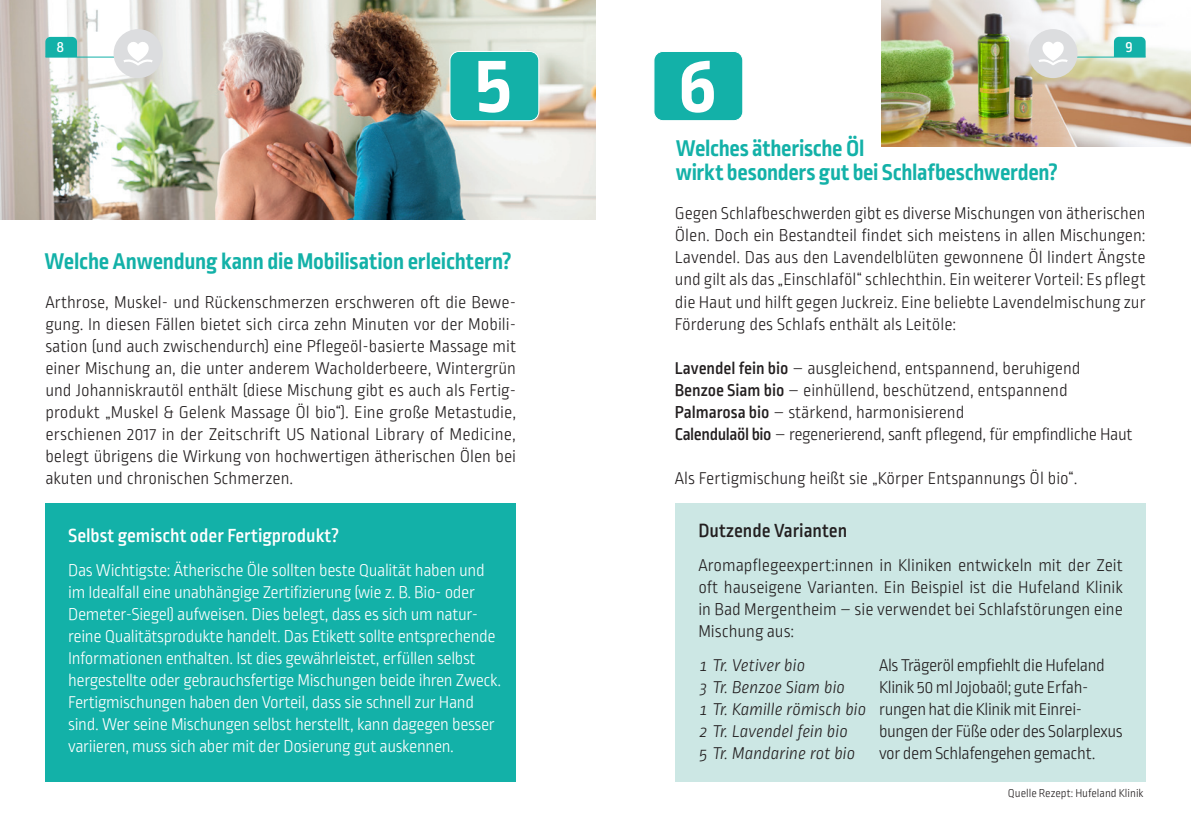
<style>
.page{position:relative;width:1191px;height:840px;background:#fff}
.page>*{position:absolute;margin:0;border:0;box-sizing:border-box;transform-origin:0 0}
.t1{font:700 84px "Ropa Sans Pro";color:#fff}
.pfa_ueberschrift{font:700 24px "Ropa Sans Pro";letter-spacing:-.01em;color:#13b1a8}
.pfa-infotext_uebersc{font:500 20px "Ropa Sans Pro";color:#fff}
.pfa-infotext_uebersc-2{font:500 20px "Ropa Sans Pro";color:#231f20}
.pfa_grundschrift_oE{font:300 18px/22px "Ropa Sans Pro";color:#231f20;text-align:justify}
.pfa-infotext_weiss{font:300 18px/22px "Ropa Sans Pro";letter-spacing:-.02em;color:#fff}
.pfa_grundschrift{font:300 18px/22px "Ropa Sans Pro";letter-spacing:-.02em;color:#231f20;text-align:justify}
.bullets{font:300 18px "Ropa Sans Pro";color:#231f20}
.pfa-infotext_weiss-2{font:italic 300 18px "Ropa Sans Pro";color:#231f20}
.bullets-2{font:300 18px "Ropa Sans Pro";letter-spacing:-.02em;color:#231f20}
.t2{font:500 15px "Ropa Sans Pro";color:#fff}
.pfa_grundschrift-2{font:300 12px "Ropa Sans Pro";color:#231f20}
.s1{font-weight:500}
</style>
<div class="page">
<img style="left:0;top:0;width:595px;height:219px">
<div style="left:675px;top:503px;width:470px;height:278px;background:#cce7e4"></div>
<div style="left:450px;top:51px;width:89px;height:70px;background:#13b1a8;border-radius:9px"></div>
<div style="left:449px;top:51px;width:90px;height:70px;border:1px solid #fff;border-radius:9px"></div>
<div style="left:654px;top:51px;width:89px;height:70px;background:#13b1a8;border-radius:9px"></div>
<div style="left:653px;top:51px;width:90px;height:70px;border:1px solid #fff;border-radius:9px"></div>
<img style="left:882px;top:0;width:309px;height:146px">
<div style="left:45px;top:503px;width:471px;height:278px;background:#13b1a8"></div>
<svg style="left:45px;top:37px;width:32px;height:20px"></svg>
<hr style="left:46px;top:57px;width:73px;height:1px;background:#13b1a8">
<hr style="left:1073px;top:57px;width:72px;height:1px;background:#13b1a8">
<div style="left:114px;top:29px;width:48px;height:49px;background:#dcdddf;border-radius:50%"></div>
<svg style="left:117px;top:36px;width:42px;height:29px"></svg>
<div style="left:1028px;top:29px;width:49px;height:49px;background:#dcdddf;border-radius:50%"></div>
<svg style="left:1032px;top:36px;width:42px;height:29px"></svg>
<svg style="left:1114px;top:37px;width:31px;height:20px"></svg>
<p class="t2" style="left:56px;top:39px;width:10px">8</p>
<p class="t2" style="left:1124px;top:39px;width:10px">9</p>
<p class="t1" style="left:475px;top:37px;width:38px">5</p>
<p class="t1" style="left:678px;top:37px;width:40px">6</p>
<p class="pfa_ueberschrift" style="left:45px;top:248px;width:469px">Welche Anwendung kann die Mobilisation erleichtern?</p>
<p class="pfa_grundschrift_oE" style="left:45px;top:291px;width:472px">Arthrose, Muskel- und Rückenschmerzen erschweren oft die Bewe&shy;gung. In diesen Fällen bietet sich circa zehn Minuten vor der Mobili&shy;sation (und auch zwischendurch) eine Pflegeöl-basierte Massage mit einer Mischung an, die unter anderem Wacholderbeere, Wintergrün und Johanniskrautöl enthält (diese Mischung gibt es auch als Fertig&shy;produkt „Muskel &amp; Gelenk Massage Öl bio“). Eine große Metastudie, erschienen 2017 in der Zeitschrift US National Library of Medicine, belegt übrigens die Wirkung von hochwertigen ätherischen Ölen bei akuten und chronischen Schmerzen.</p>
<p class="pfa-infotext_uebersc" style="left:68px;top:524px;width:272px">Selbst gemischt oder Fertigprodukt?</p>
<p class="pfa-infotext_weiss" style="left:68px;top:560px;width:434px">Das Wichtigste: Ätherische Öle sollten beste Qualität haben und im Idealfall eine unabhängige Zertifizierung (wie z. B. Bio- oder Demeter-Siegel) aufweisen. Dies belegt, dass es sich um natur&shy;reine Qualitätsprodukte handelt. Das Etikett sollte entsprechende Informationen enthalten. Ist dies gewährleistet, erfüllen selbst hergestellte oder gebrauchsfertige Mischungen beide ihren Zweck.<br>Fertigmischungen haben den Vorteil, dass sie schnell zur Hand sind. Wer seine Mischungen selbst herstellt, kann dagegen besser variieren, muss sich aber mit der Dosierung gut auskennen.</p>
<p class="pfa_ueberschrift" style="left:675px;top:135px;width:190px">Welches ätherische Öl</p>
<p class="pfa_ueberschrift" style="left:675px;top:159px;width:384px">wirkt besonders gut bei Schlafbeschwerden?</p>
<p class="pfa_grundschrift_oE" style="left:675px;top:203px;width:472px">Gegen Schlafbeschwerden gibt es diverse Mischungen von ätherischen Ölen. Doch ein Bestandteil findet sich meistens in allen Mischungen:<br>Lavendel. Das aus den Lavendelblüten gewonnene Öl lindert Ängste und gilt als das „Einschlaföl“ schlechthin. Ein weiterer Vorteil: Es pflegt die Haut und hilft gegen Juckreiz. Eine beliebte Lavendelmischung zur Förderung des Schlafs enthält als Leitöle:</p>
<p class="bullets" style="left:675px;top:358px;width:407px"><span class="s1">Lavendel fein bio</span> – ausgleichend, entspannend, beruhigend</p>
<p class="bullets" style="left:675px;top:380px;width:394px"><span class="s1">Benzoe Siam bio</span> – einhüllend, beschützend, entspannend</p>
<p class="bullets" style="left:675px;top:402px;width:291px"><span class="s1">Palmarosa bio</span> – stärkend, harmonisierend</p>
<p class="bullets-2" style="left:675px;top:424px;width:459px"><span class="s1">Calendulaöl bio</span> – regenerierend, sanft pflegend, für empfindliche Haut</p>
<p class="pfa_grundschrift_oE" style="left:675px;top:467px;width:404px">Als Fertigmischung heißt sie „Körper Entspannungs Öl bio“.</p>
<p class="pfa-infotext_uebersc-2" style="left:698px;top:518px;width:150px">Dutzende Varianten</p>
<p class="pfa_grundschrift" style="left:698px;top:554px;width:426px">Aromapflegeexpert:innen in Kliniken entwickeln mit der Zeit oft hauseigene Varianten. Ein Beispiel ist die Hufeland Klinik in Bad Mergentheim – sie verwendet bei Schlafstörungen eine Mischung aus:</p>
<p class="pfa-infotext_weiss-2" style="left:698px;top:655px;width:108px">1 Tr. Vetiver bio</p>
<p class="pfa-infotext_weiss-2" style="left:698px;top:677px;width:148px">3 Tr. Benzoe Siam bio</p>
<p class="pfa-infotext_weiss-2" style="left:698px;top:699px;width:169px">1 Tr. Kamille römisch bio</p>
<p class="pfa-infotext_weiss-2" style="left:698px;top:721px;width:151px">2 Tr. Lavendel fein bio</p>
<p class="pfa-infotext_weiss-2" style="left:698px;top:743px;width:159px">5 Tr. Mandarine rot bio</p>
<p class="pfa_grundschrift" style="left:879px;top:655px;width:245px;text-align:left">Als Trägeröl empfiehlt die Hufeland Klinik 50 ml Jojobaöl; gute Erfah&shy;rungen hat die Klinik mit Einrei&shy;bungen der Füße oder des Solarplexus vor dem Schlafengehen gemacht.</p>
<p class="pfa_grundschrift-2" style="left:1008px;top:786px;width:137px">Quelle Rezept: Hufeland Klinik</p>
</div>
